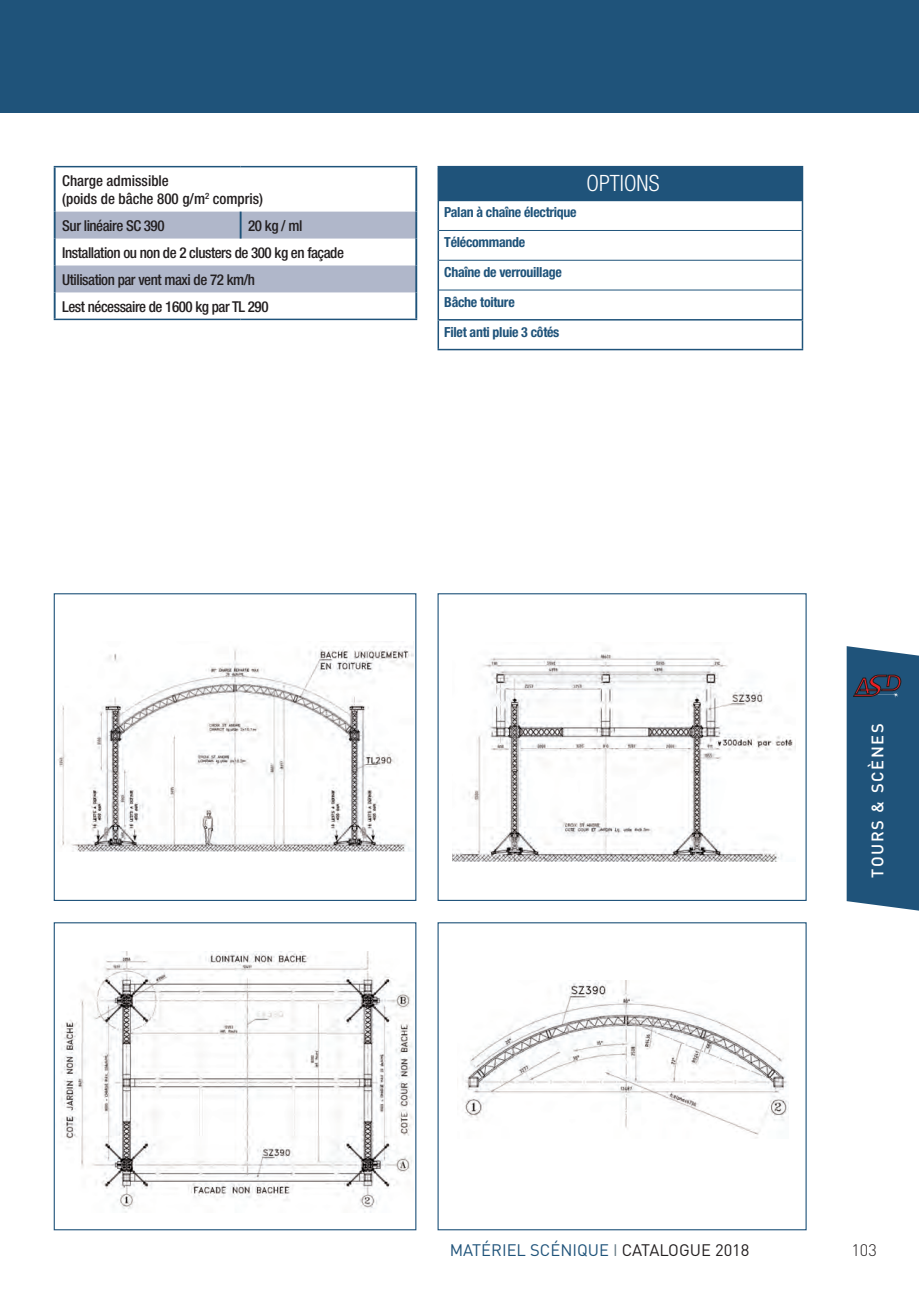
<style>
.page{position:relative;width:919px;height:1289px;background:#fff}
.page>*{position:absolute;margin:0;border:0;box-sizing:border-box;transform-origin:0 0}
.t1{font:300 condensed 22.5px "Helvetica Neue";color:#fff}
.t2{font:16.5px "DIN";color:#1f537a}
.t3{font:500 16.5px "DIN";letter-spacing:.1em;color:#fff}
.t4{font:300 16.5px "DIN";color:#231f20}
.t5{font:500 condensed 15px/26.8px "Helvetica Neue";letter-spacing:-.03em;color:#231f20}
.t6{font:500 condensed 15px/18px "Helvetica Neue";color:#231f20}
.t7{font:700 condensed 13.95px/29.7px "Helvetica Neue";letter-spacing:-.02em;color:#1f537a}
.s1{color:#687c87}
.s2{color:#231f20}
</style>
<div class="page">
<svg style="left:846px;top:646px;width:72px;height:265px"></svg>
<div style="left:0;top:0;width:918px;height:112px;background:#1f537a"></div>
<svg style="left:56px;top:167px;width:359px;height:126px"></svg>
<hr style="left:415px;top:167px;width:2px;height:45px;background:#1f537a">
<hr style="left:54px;top:166px;width:186px;height:1px;background:#1f537a">
<hr style="left:240px;top:166px;width:177px;height:1px;background:#1f537a">
<hr style="left:54px;top:212px;width:2px;height:26px;background:#1f537a">
<svg style="left:55px;top:212px;width:360px;height:80px"></svg>
<hr style="left:415px;top:212px;width:2px;height:26px;background:#1f537a">
<hr style="left:54px;top:238px;width:2px;height:27px;background:#1f537a">
<hr style="left:415px;top:238px;width:2px;height:27px;background:#1f537a">
<hr style="left:54px;top:265px;width:2px;height:27px;background:#1f537a">
<hr style="left:415px;top:265px;width:2px;height:27px;background:#1f537a">
<hr style="left:54px;top:167px;width:2px;height:45px;background:#1f537a">
<hr style="left:54px;top:292px;width:2px;height:26px;background:#1f537a">
<hr style="left:415px;top:292px;width:2px;height:26px;background:#1f537a">
<hr style="left:54px;top:318px;width:186px;height:2px;background:#1f537a">
<hr style="left:240px;top:318px;width:177px;height:2px;background:#1f537a">
<div style="left:54px;top:922px;width:362px;height:308px;border:1px solid #1f537a"></div>
<div style="left:437px;top:922px;width:369px;height:308px;border:1px solid #1f537a"></div>
<img style="left:61px;top:951px;width:352px;height:261px">
<img style="left:462px;top:980px;width:326px;height:158px">
<div style="left:54px;top:593px;width:362px;height:308px;border:1px solid #1f537a"></div>
<div style="left:437px;top:593px;width:369px;height:308px;border:1px solid #1f537a"></div>
<img style="left:452px;top:649px;width:343px;height:212px">
<img style="left:58px;top:641px;width:355px;height:210px">
<div style="left:438px;top:167px;width:364px;height:34px;background:#1f537a"></div>
<hr style="left:437px;top:166px;width:366px;height:1px;background:#1f537a">
<hr style="left:437px;top:167px;width:2px;height:34px;background:#1f537a">
<hr style="left:801px;top:167px;width:2px;height:34px;background:#1f537a">
<hr style="left:437px;top:201px;width:2px;height:29px;background:#1f537a">
<hr style="left:801px;top:201px;width:2px;height:29px;background:#1f537a">
<hr style="left:437px;top:230px;width:2px;height:30px;background:#1f537a">
<hr style="left:801px;top:230px;width:2px;height:30px;background:#1f537a">
<hr style="left:437px;top:260px;width:2px;height:30px;background:#1f537a">
<hr style="left:801px;top:260px;width:2px;height:30px;background:#1f537a">
<hr style="left:437px;top:290px;width:2px;height:29px;background:#1f537a">
<hr style="left:801px;top:290px;width:2px;height:29px;background:#1f537a">
<hr style="left:437px;top:320px;width:2px;height:29px;background:#1f537a">
<hr style="left:801px;top:320px;width:2px;height:29px;background:#1f537a">
<hr style="left:439px;top:230px;width:362px;height:1px;background:#1f537a">
<hr style="left:439px;top:260px;width:362px;height:1px;background:#1f537a">
<hr style="left:439px;top:290px;width:362px;height:1px;background:#1f537a">
<hr style="left:437px;top:319px;width:366px;height:1px;background:#1f537a">
<hr style="left:437px;top:349px;width:366px;height:1px;background:#1f537a">
<p class="t6" style="left:62px;top:171px;width:202px">Charge admissible<br>(poids de bâche 800 g/m<sup>2</sup> compris)</p>
<p class="t5" style="left:62px;top:212px;width:104px">Sur linéaire SC 390</p>
<p class="t5" style="left:62px;top:212px;width:283px;text-indent:186px">20 kg / ml<br>Installation ou non de 2 clusters de 300 kg en façade<br>Utilisation par vent maxi de 72 km/h<br>Lest nécessaire de 1600 kg par TL 290</p>
<p class="t7" style="left:444px;top:197px;width:134px">Palan à chaîne électrique<br>Télécommande<br>Chaîne de verrouillage<br>Bâche toiture<br>Filet anti pluie 3 côtés</p>
<h1 class="t1" style="left:586px;top:170px;width:74px">OPTIONS</h1>
<p class="t3" style="left:866px;top:877px;width:156px;rotate:-90deg">TOURS &amp; SCÈNES</p>
<p class="t2" style="left:449px;top:1239px;width:301px">MATÉRIEL SCÉNIQUE <span class="s1">I</span> <span class="s2">CATALOGUE 2018</span></p>
<p class="t4" style="left:851px;top:1239px;width:27px">103</p>
</div>
